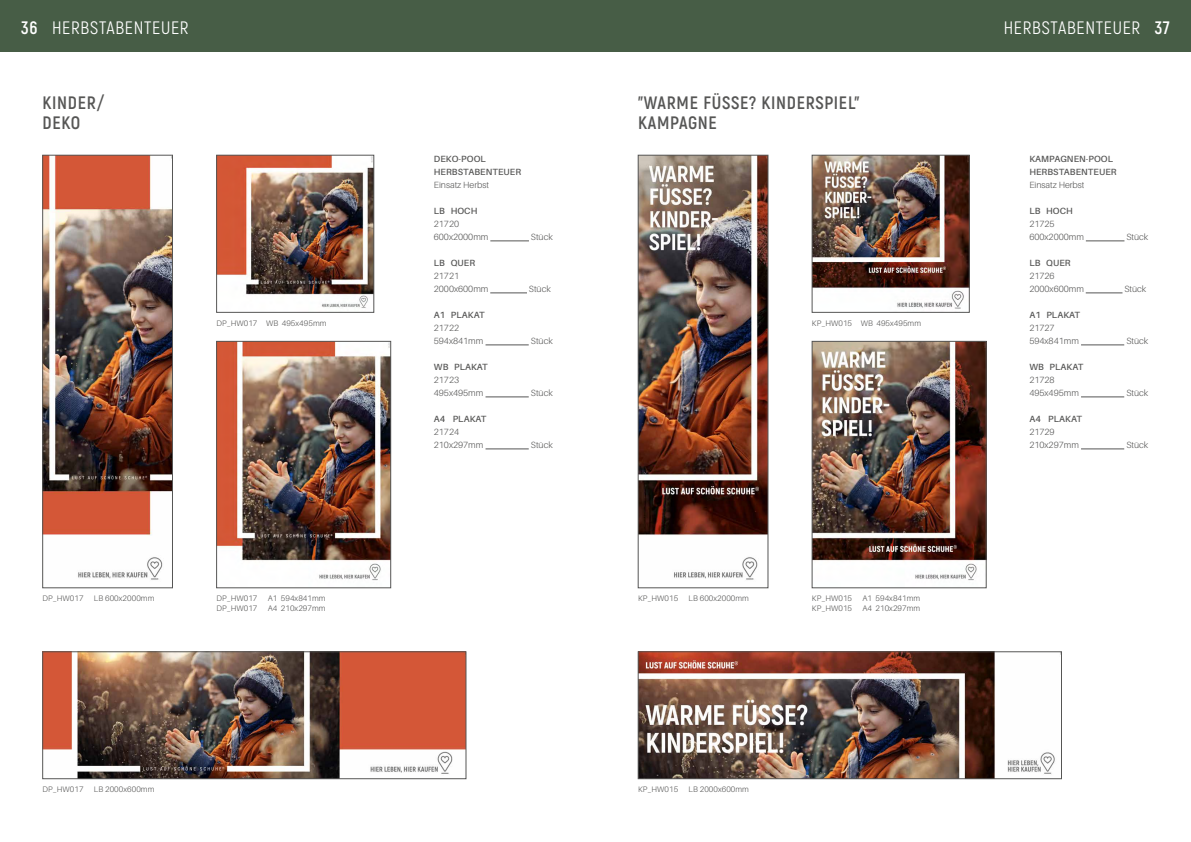
<style>
.page{position:relative;width:1191px;height:842px;background:#fff}
.page>*{position:absolute;margin:0;border:0;box-sizing:border-box;transform-origin:0 0}
.t1{font:700 18px/20px "Akrobat";letter-spacing:.04em;color:#565655}
.t2{font:18px "Akrobat";letter-spacing:.04em;color:#fff}
.t3{font:300 9px/13px "Aileron";color:#565655}
.t4{font:600 9px/13px "Aileron";letter-spacing:.01em;color:#565655}
.t5{font:300 8px "Aileron";letter-spacing:.01em;color:#565655}
.s1{font-weight:700}
</style>
<div class="page">
<div style="left:0;top:0;width:1191px;height:51px;background:#475d46"></div>
<img style="left:218px;top:157px;width:154px;height:151px">
<div style="left:216px;top:155px;width:158px;height:157px;border:1px solid #565655"></div>
<img style="left:814px;top:157px;width:153px;height:152px">
<div style="left:812px;top:155px;width:157px;height:157px;border:1px solid #565655"></div>
<img style="left:45px;top:157px;width:126px;height:423px">
<div style="left:43px;top:155px;width:130px;height:433px;border:1px solid #565655"></div>
<img style="left:640px;top:157px;width:126px;height:423px">
<div style="left:638px;top:155px;width:130px;height:433px;border:1px solid #565655"></div>
<img style="left:45px;top:654px;width:419px;height:123px">
<div style="left:43px;top:652px;width:423px;height:127px;border:1px solid #565655"></div>
<img style="left:640px;top:654px;width:415px;height:123px">
<div style="left:638px;top:652px;width:423px;height:127px;border:1px solid #565655"></div>
<img style="left:218px;top:343px;width:171px;height:238px">
<div style="left:216px;top:341px;width:175px;height:247px;border:1px solid #565655"></div>
<img style="left:814px;top:343px;width:170px;height:238px">
<div style="left:812px;top:341px;width:174px;height:247px;border:1px solid #565655"></div>
<hr style="left:490px;top:241px;width:39px;height:1px;background:#565655">
<hr style="left:490px;top:293px;width:37px;height:1px;background:#565655">
<hr style="left:485px;top:345px;width:44px;height:1px;background:#565655">
<hr style="left:485px;top:397px;width:44px;height:1px;background:#565655">
<hr style="left:485px;top:449px;width:44px;height:1px;background:#565655">
<hr style="left:1085px;top:241px;width:39px;height:1px;background:#565655">
<hr style="left:1085px;top:293px;width:37px;height:1px;background:#565655">
<hr style="left:1081px;top:345px;width:43px;height:1px;background:#565655">
<hr style="left:1081px;top:397px;width:43px;height:1px;background:#565655">
<hr style="left:1081px;top:449px;width:43px;height:1px;background:#565655">
<h1 class="t2" style="left:21px;top:17px;width:169px"><span class="s1">36</span> HERBSTABENTEUER</h1>
<h1 class="t2" style="left:1003px;top:17px;width:167px">HERBSTABENTEUER <span class="s1">37</span></h1>
<h1 class="t1" style="left:43px;top:93px;width:63px">KINDER/<br>DEKO</h1>
<h1 class="t1" style="left:638px;top:93px;width:223px">"WARME FÜSSE? KINDERSPIEL"<br>KAMPAGNE</h1>
<p class="t4" style="left:434px;top:152px;width:89px">DEKO-POOL<br>HERBSTABENTEUER</p>
<p class="t3" style="left:434px;top:178px;width:57px">Einsatz Herbst</p>
<p class="t4" style="left:434px;top:204px;width:45px">LB HOCH</p>
<p class="t3" style="left:434px;top:217px;width:56px">21720<br>600x2000mm</p>
<p class="t4" style="left:434px;top:256px;width:43px">LB QUER</p>
<p class="t3" style="left:434px;top:269px;width:56px">21721<br>2000x600mm</p>
<p class="t3" style="left:531px;top:230px;width:24px">Stück</p>
<p class="t3" style="left:529px;top:282px;width:24px">Stück</p>
<p class="t4" style="left:434px;top:308px;width:52px">A1 PLAKAT</p>
<p class="t3" style="left:434px;top:321px;width:51px">21722<br>594x841mm</p>
<p class="t5" style="left:216px;top:319px;width:112px">DP_HW017 WB 495x495mm</p>
<p class="t5" style="left:812px;top:319px;width:111px">KP_HW015 WB 495x495mm</p>
<p class="t3" style="left:531px;top:334px;width:24px">Stück</p>
<p class="t4" style="left:434px;top:360px;width:55px">WB PLAKAT</p>
<p class="t3" style="left:434px;top:373px;width:51px">21723<br>495x495mm</p>
<p class="t4" style="left:434px;top:412px;width:54px">A4 PLAKAT</p>
<p class="t3" style="left:434px;top:425px;width:51px">21724<br>210x297mm</p>
<p class="t3" style="left:531px;top:386px;width:24px">Stück</p>
<p class="t3" style="left:531px;top:438px;width:24px">Stück</p>
<p class="t5" style="left:216px;top:594px;width:43px">DP_HW017</p>
<p class="t5" style="left:268px;top:594px;width:59px">A1 594x841mm</p>
<p class="t5" style="left:216px;top:604px;width:43px">DP_HW017</p>
<p class="t5" style="left:268px;top:604px;width:59px">A4 210x297mm</p>
<p class="t5" style="left:43px;top:594px;width:43px">DP_HW017</p>
<p class="t5" style="left:94px;top:594px;width:62px">LB 600x2000mm</p>
<p class="t5" style="left:638px;top:594px;width:42px">KP_HW015</p>
<p class="t5" style="left:688px;top:594px;width:62px">LB 600x2000mm</p>
<p class="t5" style="left:812px;top:594px;width:42px">KP_HW015</p>
<p class="t5" style="left:862px;top:594px;width:59px">A1 594x841mm</p>
<p class="t5" style="left:812px;top:604px;width:42px">KP_HW015</p>
<p class="t5" style="left:862px;top:604px;width:59px">A4 210x297mm</p>
<p class="t5" style="left:43px;top:785px;width:43px">DP_HW017</p>
<p class="t5" style="left:94px;top:785px;width:62px">LB 2000x600mm</p>
<p class="t5" style="left:638px;top:785px;width:42px">KP_HW015</p>
<p class="t5" style="left:688px;top:785px;width:62px">LB 2000x600mm</p>
<p class="t4" style="left:1029px;top:152px;width:89px">KAMPAGNEN-POOL<br>HERBSTABENTEUER</p>
<p class="t3" style="left:1029px;top:178px;width:57px">Einsatz Herbst</p>
<p class="t4" style="left:1029px;top:204px;width:45px">LB HOCH</p>
<p class="t3" style="left:1029px;top:217px;width:56px">21725<br>600x2000mm</p>
<p class="t4" style="left:1029px;top:256px;width:43px">LB QUER</p>
<p class="t3" style="left:1029px;top:269px;width:56px">21726<br>2000x600mm</p>
<p class="t4" style="left:1029px;top:308px;width:52px">A1 PLAKAT</p>
<p class="t3" style="left:1029px;top:321px;width:51px">21727<br>594x841mm</p>
<p class="t4" style="left:1029px;top:360px;width:55px">WB PLAKAT</p>
<p class="t3" style="left:1029px;top:373px;width:51px">21728<br>495x495mm</p>
<p class="t4" style="left:1029px;top:412px;width:54px">A4 PLAKAT</p>
<p class="t3" style="left:1029px;top:425px;width:51px">21729<br>210x297mm</p>
<p class="t3" style="left:1126px;top:230px;width:24px">Stück</p>
<p class="t3" style="left:1124px;top:282px;width:24px">Stück</p>
<p class="t3" style="left:1126px;top:334px;width:24px">Stück</p>
<p class="t3" style="left:1126px;top:386px;width:24px">Stück</p>
<p class="t3" style="left:1126px;top:438px;width:24px">Stück</p>
</div>
